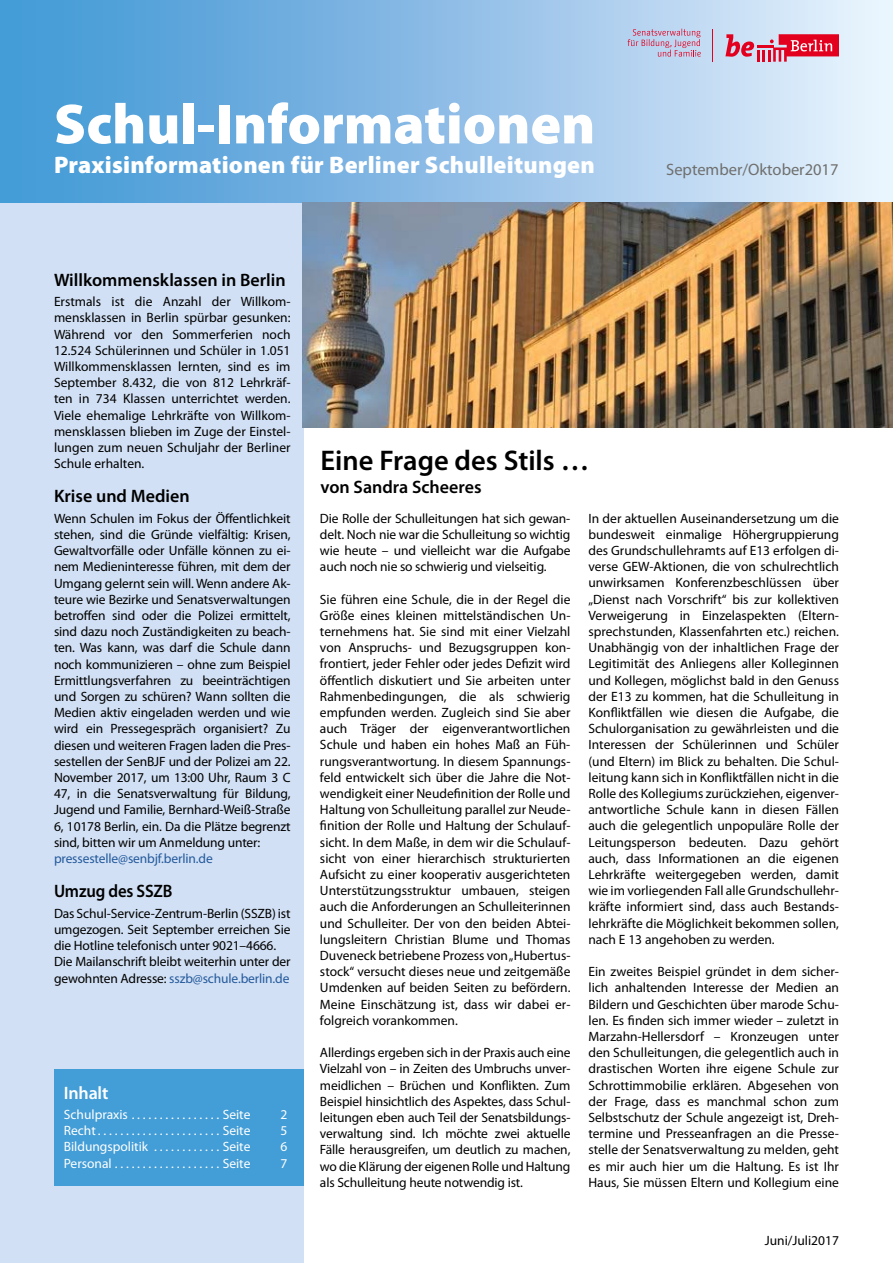
<style>
.page{position:relative;width:893px;height:1263px;background:#fff}
.page>*{position:absolute;margin:0;border:0;box-sizing:border-box;transform-origin:0 0}
.t1{font:900 57px "Myriad Pro";color:#fff}
.t2{font:600 28.5px "Myriad Pro";color:#000}
.t3{font:900 24px "Myriad Pro";letter-spacing:.01em;color:#fff}
.t4{font:600 18px "Myriad Pro";color:#000}
.t5{font:600 18px "Myriad Pro";color:#000;scale:.93 1}
.t6{font:600 18px "Myriad Pro";letter-spacing:-.01em;color:#fff}
.t7{font:16.5px "Myriad Pro";color:#6f6f6e}
.t8{font:13.5px/16.2px "Myriad Pro";letter-spacing:-.01em;color:#000;text-align:justify}
.t9{font:13.5px "Myriad Pro";color:#fff}
.t10{font:13.5px "Myriad Pro";letter-spacing:-.01em;color:#245a9c}
.s1{color:#245a9c}
</style>
<div class="page">
<div style="left:0;top:203px;width:303px;height:1060px;background:#d1e0f4"></div>
<div style="left:54px;top:1069px;width:250px;height:117px;background:#439dd7"></div>
<div style="left:0;top:0;width:892px;height:203px;background:linear-gradient(to right,#3a93d3,#e7effc)"></div>
<svg style="left:725px;top:34px;width:114px;height:28px"></svg>
<hr style="left:713px;top:29px;width:1px;height:33px;background:#e3001f">
<svg style="left:628px;top:29px;width:73px;height:28px"></svg>
<img style="left:303px;top:203px;width:589px;height:224px">
<h1 class="t1" style="left:54px;top:92px;width:543px">Schul-Informationen</h1>
<h3 class="t3" style="left:54px;top:152px;width:542px">Praxisinformationen für Berliner Schulleitungen</h3>
<p class="t7" style="left:666px;top:160px;width:174px">September/Oktober2017</p>
<h3 class="t4" style="left:54px;top:270px;width:233px">Willkommensklassen in Berlin</h3>
<p class="t8" style="left:54px;top:294px;width:238px">Erstmals ist die Anzahl der Willkom&shy;mensklassen in Berlin spürbar gesunken:<br>Während vor den Sommerferien noch 12.524 Schülerinnen und Schüler in 1.051<br>Willkommensklassen lernten, sind es im September 8.432, die von 812 Lehrkräf&shy;ten in 734 Klassen unterrichtet werden.<br>Viele ehemalige Lehrkräfte von Willkom&shy;mensklassen blieben im Zuge der Einstel&shy;lungen zum neuen Schuljahr der Berliner Schule erhalten.</p>
<h3 class="t4" style="left:54px;top:486px;width:137px">Krise und Medien</h3>
<p class="t8" style="left:54px;top:510px;width:238px">Wenn Schulen im Fokus der Öffentlichkeit stehen, sind die Gründe vielfältig: Krisen, Gewaltvorfälle oder Unfälle können zu ei&shy;nem Medieninteresse führen, mit dem der Umgang gelernt sein will. Wenn andere Ak&shy;teure wie Bezirke und Senatsverwaltungen betroffen sind oder die Polizei ermittelt, sind dazu noch Zuständigkeiten zu beach&shy;ten. Was kann, was darf die Schule dann noch kommunizieren – ohne zum Beispiel Ermittlungsverfahren zu beeinträchtigen und Sorgen zu schüren? Wann sollten die Medien aktiv eingeladen werden und wie wird ein Pressegespräch organisiert? Zu diesen und weiteren Fragen laden die Pres&shy;sestellen der SenBJF und der Polizei am 22.<br>November 2017, um 13:00 Uhr, Raum 3 C 47, in die Senatsverwaltung für Bildung, Jugend und Familie, Bernhard-Weiß-Straße 6, 10178 Berlin, ein. Da die Plätze begrenzt sind, bitten wir um Anmeldung unter:</p>
<p class="t10" style="left:54px;top:851px;width:160px">pressestelle@senbjf.berlin.de</p>
<h3 class="t5" style="left:54px;top:881px;width:129px">Umzug des SSZB</h3>
<p class="t8" style="left:54px;top:905px;width:238px;text-align:left">Das Schul-Service-Zentrum-Berlin (SSZB) ist umgezogen. Seit September erreichen Sie die Hotline telefonisch unter 9021–4666.<br>Die Mailanschrift bleibt weiterhin unter der gewohnten Adresse: <span class="s1">sszb@schule.berlin.de</span></p>
<h3 class="t6" style="left:64px;top:1082px;width:46px">Inhalt</h3>
<p class="t9" style="left:64px;top:1107px;width:69px">Schulpraxis................</p>
<p class="t9" style="left:223px;top:1107px;width:29px">Seite</p>
<p class="t9" style="left:280px;top:1107px;width:8px">2</p>
<p class="t9" style="left:64px;top:1123px;width:36px">Recht......................</p>
<p class="t9" style="left:223px;top:1123px;width:29px">Seite</p>
<p class="t9" style="left:280px;top:1123px;width:8px">5</p>
<p class="t9" style="left:64px;top:1139px;width:92px">Bildungspolitik ............</p>
<p class="t9" style="left:223px;top:1139px;width:29px">Seite</p>
<p class="t9" style="left:280px;top:1139px;width:8px">6</p>
<p class="t9" style="left:64px;top:1156px;width:55px">Personal ...................</p>
<p class="t9" style="left:223px;top:1156px;width:29px">Seite</p>
<p class="t9" style="left:280px;top:1156px;width:8px">7</p>
<h2 class="t2" style="left:321px;top:445px;width:270px">Eine Frage des Stils …</h2>
<h3 class="t4" style="left:321px;top:477px;width:162px">von Sandra Scheeres</h3>
<p class="t8" style="left:320px;top:510px;width:252px">Die Rolle der Schulleitungen hat sich gewan&shy;delt. Noch nie war die Schulleitung so wichtig wie heute – und vielleicht war die Aufgabe auch noch nie so schwierig und vielseitig.</p>
<p class="t8" style="left:320px;top:591px;width:252px">Sie führen eine Schule, die in der Regel die Größe eines kleinen mittelständischen Un&shy;ternehmens hat. Sie sind mit einer Vielzahl von Anspruchs- und Bezugsgruppen kon&shy;frontiert, jeder Fehler oder jedes Defizit wird öffentlich diskutiert und Sie arbeiten unter Rahmenbedingungen, die als schwierig empfunden werden. Zugleich sind Sie aber auch Träger der eigenverantwortlichen Schule und haben ein hohes Maß an Füh&shy;rungsverantwortung. In diesem Spannungs&shy;feld entwickelt sich über die Jahre die Not&shy;wendigkeit einer Neudefinition der Rolle und Haltung von Schulleitung parallel zur Neude&shy;finition der Rolle und Haltung der Schulauf&shy;sicht. In dem Maße, in dem wir die Schulauf&shy;sicht von einer hierarchisch strukturierten Aufsicht zu einer kooperativ ausgerichteten Unterstützungsstruktur umbauen, steigen auch die Anforderungen an Schulleiterinnen und Schulleiter. Der von den beiden Abtei&shy;lungsleitern Christian Blume und Thomas Duveneck betriebene Prozess von „Hubertus&shy;stock“ versucht dieses neue und zeitgemäße Umdenken auf beiden Seiten zu befördern.<br>Meine Einschätzung ist, dass wir dabei er&shy;folgreich vorankommen.</p>
<p class="t8" style="left:320px;top:1045px;width:252px">Allerdings ergeben sich in der Praxis auch eine Vielzahl von – in Zeiten des Umbruchs unver&shy;meidlichen – Brüchen und Konflikten. Zum Beispiel hinsichtlich des Aspektes, dass Schul&shy;leitungen eben auch Teil der Senatsbildungs&shy;verwaltung sind. Ich möchte zwei aktuelle Fälle herausgreifen, um deutlich zu machen, wo die Klärung der eigenen Rolle und Haltung als Schulleitung heute notwendig ist.</p>
<p class="t8" style="left:588px;top:510px;width:252px">In der aktuellen Auseinandersetzung um die bundesweit einmalige Höhergruppierung des Grundschullehramts auf E13 erfolgen di&shy;verse GEW-Aktionen, die von schulrechtlich unwirksamen Konferenzbeschlüssen über „Dienst nach Vorschrift“ bis zur kollektiven Verweigerung in Einzelaspekten (Eltern&shy;sprechstunden, Klassenfahrten etc.) reichen.<br>Unabhängig von der inhaltlichen Frage der Legitimität des Anliegens aller Kolleginnen und Kollegen, möglichst bald in den Genuss der E13 zu kommen, hat die Schulleitung in Konfliktfällen wie diesen die Aufgabe, die Schulorganisation zu gewährleisten und die Interessen der Schülerinnen und Schüler (und Eltern) im Blick zu behalten. Die Schul&shy;leitung kann sich in Konfliktfällen nicht in die Rolle des Kollegiums zurückziehen, eigenver&shy;antwortliche Schule kann in diesen Fällen auch die gelegentlich unpopuläre Rolle der Leitungsperson bedeuten. Dazu gehört auch, dass Informationen an die eigenen Lehrkräfte weitergegeben werden, damit wie im vorliegenden Fall alle Grundschullehr&shy;kräfte informiert sind, dass auch Bestands&shy;lehrkräfte die Möglichkeit bekommen sollen, nach E 13 angehoben zu werden.</p>
<p class="t8" style="left:588px;top:964px;width:252px">Ein zweites Beispiel gründet in dem sicher&shy;lich anhaltenden Interesse der Medien an Bildern und Geschichten über marode Schu&shy;len. Es finden sich immer wieder – zuletzt in Marzahn-Hellersdorf – Kronzeugen unter den Schulleitungen, die gelegentlich auch in drastischen Worten ihre eigene Schule zur Schrottimmobilie erklären. Abgesehen von der Frage, dass es manchmal schon zum Selbstschutz der Schule angezeigt ist, Dreh&shy;termine und Presseanfragen an die Presse&shy;stelle der Senatsverwaltung zu melden, geht es mir auch hier um die Haltung. Es ist Ihr Haus, Sie müssen Eltern und Kollegium eine</p>
<p class="t8" style="left:765px;top:1232px;width:76px">Juni/Juli2017</p>
</div>
